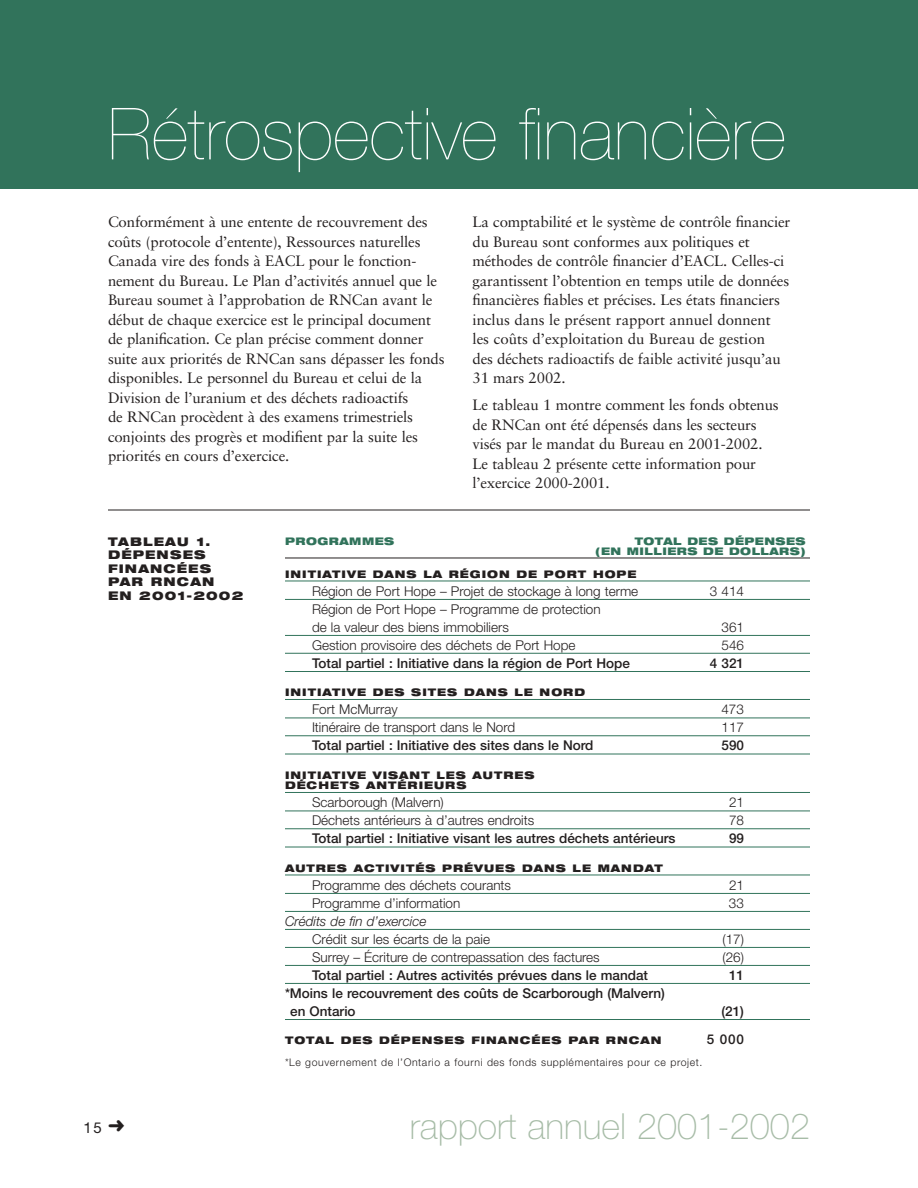
<style>
.page{position:relative;width:918px;height:1188px;background:#fff}
.page>*{position:absolute;margin:0;border:0;box-sizing:border-box;transform-origin:0 0}
.t1{font:200 72px "Helvetica Neue";color:#fff}
.t2{font:100 36px "Helvetica Neue";color:#a7bca7}
.t3{font:15px/19.5px "Sabon";letter-spacing:-.01em;color:#231f1f}
.t4{font:15px "Helvetica Neue";color:#231f1f}
.t5{font:300 13.5px/18px "Helvetica Neue";color:#231f1f}
.t6{font:500 13.5px/18px "Helvetica Neue";color:#231f1f}
.t7{font:italic 300 13.5px "Helvetica Neue";color:#231f1f}
.t8{font:900 expanded 12px/13.5px "Helvetica Neue";letter-spacing:.095em;color:#231f1f}
.t9{font:900 expanded 10.5px/10.5px "Helvetica Neue";letter-spacing:.095em;color:#231f1f}
.t10{font:300 10.5px "Helvetica Neue";letter-spacing:.055em;color:#231f1f}
.t11{font:900 expanded 10.5px/10.5px "Helvetica Neue";letter-spacing:.05em;color:#31735b;text-align:right}
</style>
<div class="page">
<div style="left:0;top:0;width:918px;height:189px;background:#31735b"></div>
<hr style="left:285px;top:558px;width:525px;height:1px;background:#231f1f">
<hr style="left:285px;top:581px;width:525px;height:1px;background:#31735b">
<hr style="left:285px;top:599px;width:525px;height:1px;background:#31735b">
<hr style="left:285px;top:635px;width:525px;height:1px;background:#31735b">
<hr style="left:285px;top:653px;width:525px;height:1px;background:#31735b">
<hr style="left:285px;top:671px;width:525px;height:1px;background:#31735b">
<hr style="left:285px;top:699px;width:525px;height:1px;background:#31735b">
<hr style="left:285px;top:718px;width:525px;height:1px;background:#31735b">
<hr style="left:285px;top:735px;width:525px;height:1px;background:#31735b">
<hr style="left:285px;top:754px;width:525px;height:1px;background:#31735b">
<hr style="left:285px;top:792px;width:525px;height:1px;background:#31735b">
<hr style="left:285px;top:811px;width:525px;height:1px;background:#31735b">
<hr style="left:285px;top:828px;width:525px;height:1px;background:#31735b">
<hr style="left:285px;top:847px;width:525px;height:1px;background:#31735b">
<hr style="left:285px;top:875px;width:525px;height:1px;background:#31735b">
<hr style="left:285px;top:893px;width:525px;height:1px;background:#31735b">
<hr style="left:285px;top:911px;width:525px;height:1px;background:#31735b">
<hr style="left:285px;top:929px;width:525px;height:1px;background:#31735b">
<hr style="left:285px;top:947px;width:525px;height:1px;background:#31735b">
<hr style="left:285px;top:965px;width:525px;height:1px;background:#31735b">
<hr style="left:285px;top:983px;width:525px;height:1px;background:#31735b">
<hr style="left:285px;top:1019px;width:525px;height:1px;background:#31735b">
<hr style="left:108px;top:510px;width:702px;height:1px;background:#231f1f">
<h1 class="t1" style="left:108px;top:108px;width:679px">Rétrospective financière</h1>
<p class="t3" style="left:108px;top:214px;width:338px">Conformément à une entente de recouvrement des coûts (protocole d’entente), Ressources naturelles Canada vire des fonds à EACL pour le fonction&shy;nement du Bureau. Le Plan d’activités annuel que le Bureau soumet à l’approbation de RNCan avant le début de chaque exercice est le principal document de planification. Ce plan précise comment donner suite aux priorités de RNCan sans dépasser les fonds disponibles. Le personnel du Bureau et celui de la Division de l’uranium et des déchets radioactifs<br>de RNCan procèdent à des examens trimestriels conjoints des progrès et modifient par la suite les priorités en cours d’exercice.</p>
<p class="t3" style="left:472px;top:214px;width:319px">La comptabilité et le système de contrôle financier du Bureau sont conformes aux politiques et méthodes de contrôle financier d’EACL. Celles-ci garantissent l’obtention en temps utile de données financières fiables et précises. Les états financiers inclus dans le présent rapport annuel donnent les coûts d’exploitation du Bureau de gestion<br>des déchets radioactifs de faible activité jusqu’au 31 mars 2002.</p>
<p class="t3" style="left:472px;top:397px;width:308px">Le tableau 1 montre comment les fonds obtenus de RNCan ont été dépensés dans les secteurs visés par le mandat du Bureau en 2001-2002.<br>Le tableau 2 présente cette information pour l’exercice 2000-2001.</p>
<p class="t8" style="left:108px;top:536px;width:137px">TABLEAU 1.<br>DÉPENSES<br>FINANCÉES<br>PAR RNCAN<br>EN 2001-2002</p>
<p class="t11" style="left:285px;top:537px;width:111px">PROGRAMMES</p>
<p class="t11" style="left:595px;top:537px;width:212px">TOTAL DES DÉPENSES<br>(EN MILLIERS DE DOLLARS)</p>
<p class="t9" style="left:285px;top:570px;width:353px">INITIATIVE DANS LA RÉGION DE PORT HOPE</p>
<p class="t5" style="left:312px;top:583px;width:328px">Région de Port Hope – Projet de stockage à long terme</p>
<p class="t5" style="left:710px;top:583px;width:36px">3 414</p>
<p class="t5" style="left:312px;top:601px;width:290px">Région de Port Hope – Programme de protection de la valeur des biens immobiliers</p>
<p class="t5" style="left:722px;top:619px;width:24px">361</p>
<p class="t5" style="left:312px;top:637px;width:265px">Gestion provisoire des déchets de Port Hope</p>
<p class="t5" style="left:722px;top:637px;width:24px">546</p>
<p class="t6" style="left:312px;top:655px;width:319px">Total partiel : Initiative dans la région de Port Hope</p>
<p class="t6" style="left:710px;top:655px;width:36px">4 321</p>
<p class="t9" style="left:285px;top:688px;width:302px">INITIATIVE DES SITES DANS LE NORD</p>
<p class="t5" style="left:312px;top:702px;width:87px">Fort McMurray</p>
<p class="t5" style="left:721px;top:702px;width:24px">473</p>
<p class="t5" style="left:312px;top:720px;width:205px">Itinéraire de transport dans le Nord</p>
<p class="t5" style="left:721px;top:720px;width:24px">117</p>
<p class="t6" style="left:312px;top:738px;width:283px">Total partiel : Initiative des sites dans le Nord</p>
<p class="t6" style="left:721px;top:738px;width:24px">590</p>
<p class="t9" style="left:285px;top:771px;width:251px">INITIATIVE VISANT LES AUTRES<br>DÉCHETS ANTÉRIEURS</p>
<p class="t5" style="left:312px;top:795px;width:133px">Scarborough (Malvern)</p>
<p class="t5" style="left:729px;top:795px;width:17px">21</p>
<p class="t5" style="left:312px;top:813px;width:224px">Déchets antérieurs à d’autres endroits</p>
<p class="t5" style="left:729px;top:813px;width:17px">78</p>
<p class="t6" style="left:312px;top:831px;width:365px">Total partiel : Initiative visant les autres déchets antérieurs</p>
<p class="t6" style="left:729px;top:831px;width:17px">99</p>
<p class="t9" style="left:285px;top:864px;width:379px">AUTRES ACTIVITÉS PRÉVUES DANS LE MANDAT</p>
<p class="t5" style="left:312px;top:877px;width:201px">Programme des déchets courants</p>
<p class="t5" style="left:729px;top:877px;width:17px">21</p>
<p class="t5" style="left:312px;top:895px;width:150px">Programme d’information</p>
<p class="t5" style="left:729px;top:895px;width:17px">33</p>
<p class="t7" style="left:285px;top:916px;width:143px">Crédits de fin d’exercice</p>
<p class="t5" style="left:312px;top:931px;width:180px">Crédit sur les écarts de la paie</p>
<p class="t5" style="left:723px;top:931px;width:23px">(17)</p>
<p class="t5" style="left:312px;top:949px;width:289px">Surrey – Écriture de contrepassation des factures</p>
<p class="t5" style="left:723px;top:949px;width:23px">(26)</p>
<p class="t6" style="left:312px;top:967px;width:338px">Total partiel : Autres activités prévues dans le mandat</p>
<p class="t6" style="left:729px;top:967px;width:17px">11</p>
<p class="t6" style="left:290px;top:985px;width:376px;text-indent:-5px">*Moins le recouvrement des coûts de Scarborough (Malvern) en Ontario</p>
<p class="t6" style="left:721px;top:1003px;width:24px">(21)</p>
<p class="t9" style="left:285px;top:1036px;width:378px">TOTAL DES DÉPENSES FINANCÉES PAR RNCAN</p>
<p class="t6" style="left:707px;top:1032px;width:39px">5 000</p>
<p class="t10" style="left:285px;top:1058px;width:419px">*Le gouvernement de l’Ontario a fourni des fonds supplémentaires pour ce projet.</p>
<p class="t4" style="left:83px;top:1122px;width:43px">15 ➜</p>
<h2 class="t2" style="left:410px;top:1114px;width:402px">rapport annuel 2001-2002</h2>
</div>
